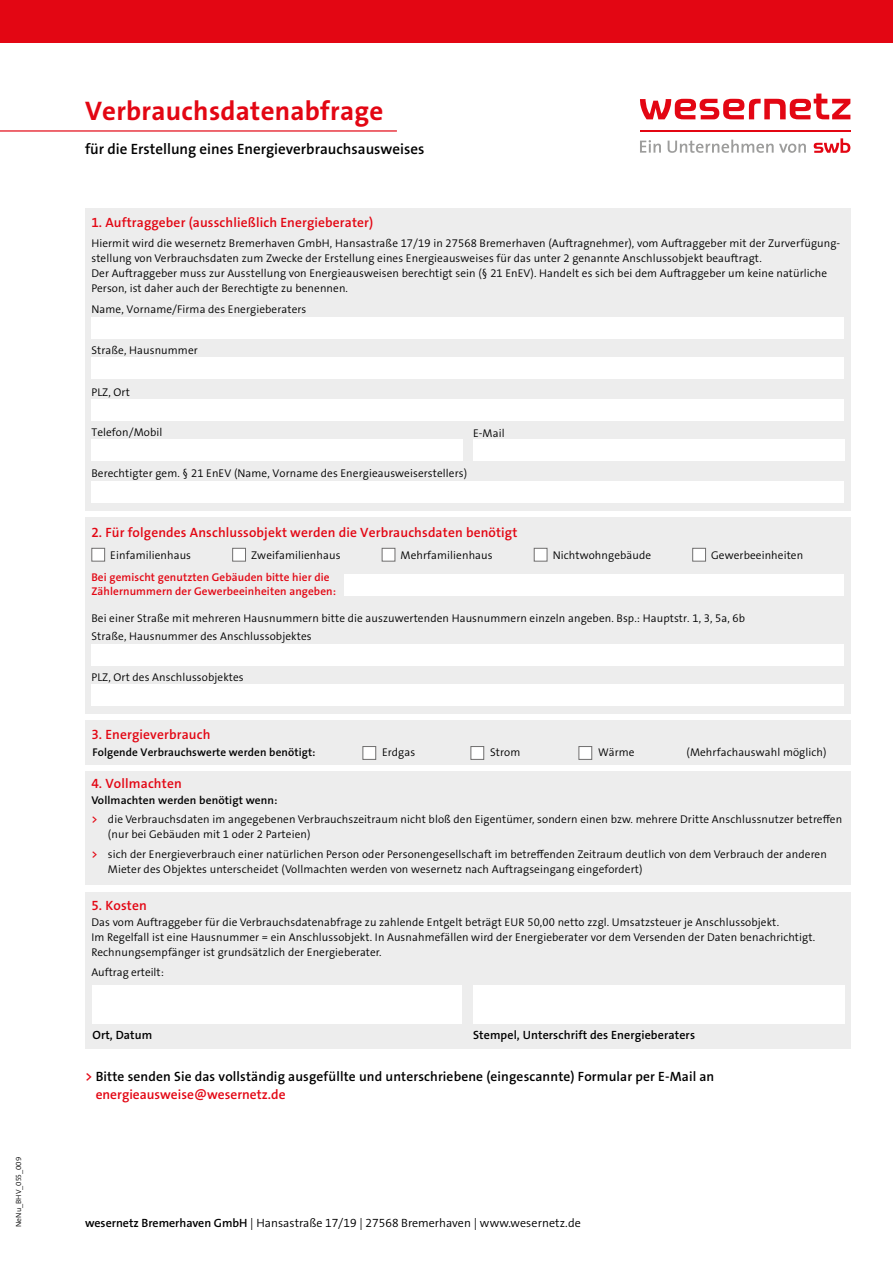
<style>
.page{position:relative;width:893px;height:1263px;background:#fff}
.page>*{position:absolute;margin:0;border:0;box-sizing:border-box;transform-origin:0 0}
.t1{font:700 27px "The Sans B W7";letter-spacing:.01em;color:#e30613}
.t2{font:15px "The Sans LP6 Se Bld";color:#000}
.t3{font:13.5px "The Sans LP6 Se Bld";letter-spacing:.01em;color:#e30613}
.t4{font:13.5px/18.8px "The Sans LP6 Se Bld";letter-spacing:.01em;color:#000}
.t5{font:12px "The Sans LP4 Se Lig";color:#000}
.t6{font:12px "The Sans LP6 Se Bld";letter-spacing:.01em;color:#000}
.t7{font:11.25px/15px "The Sans LP4 Se Lig";letter-spacing:.01em;color:#000}
.t8{font:11.25px/14.2px "The Sans LP6 Se Bld";letter-spacing:.01em;color:#e30613}
.t9{font:11.25px "The Sans LP6 Se Bld";letter-spacing:.01em;color:#000}
.t10{font:7.5px "The Sans LP4 Se Lig";color:#000}
.s1{font-family:"The Sans LP6 Se Bld";color:#e30613}
.s2{color:#e30613}
.s3{font-family:"The Sans LP6 Se Bld"}
</style>
<div class="page">
<div style="left:0;top:0;width:893px;height:43px;background:#e30613"></div>
<hr style="left:640px;top:130px;width:210px;height:1px;background:#e30613">
<svg style="left:640px;top:140px;width:21px;height:13px"></svg>
<svg style="left:668px;top:140px;width:138px;height:13px"></svg>
<svg style="left:814px;top:138px;width:36px;height:15px"></svg>
<svg style="left:640px;top:94px;width:210px;height:25px"></svg>
<hr style="left:0;top:130px;width:397px;height:2px;background:#e30613">
<div style="left:85px;top:208px;width:765px;height:303px;background:#ededed"></div>
<div style="left:473px;top:440px;width:371px;height:21px;background:#fff"></div>
<div style="left:91px;top:439px;width:371px;height:22px;background:#fff"></div>
<div style="left:91px;top:317px;width:753px;height:22px;background:#fff"></div>
<div style="left:91px;top:481px;width:753px;height:21px;background:#fff"></div>
<div style="left:91px;top:399px;width:753px;height:22px;background:#fff"></div>
<div style="left:91px;top:357px;width:753px;height:22px;background:#fff"></div>
<div style="left:85px;top:721px;width:765px;height:44px;background:#ededed"></div>
<div style="left:85px;top:772px;width:765px;height:113px;background:#ededed"></div>
<div style="left:85px;top:892px;width:765px;height:157px;background:#ededed"></div>
<div style="left:362px;top:746px;width:14px;height:14px;background:#fff;border:1px solid #706f6f"></div>
<div style="left:470px;top:746px;width:14px;height:14px;background:#fff;border:1px solid #706f6f"></div>
<div style="left:578px;top:746px;width:14px;height:14px;background:#fff;border:1px solid #706f6f"></div>
<div style="left:92px;top:985px;width:370px;height:39px;background:#fff"></div>
<div style="left:473px;top:985px;width:371px;height:39px;background:#fff"></div>
<div style="left:85px;top:518px;width:765px;height:196px;background:#ededed"></div>
<div style="left:91px;top:548px;width:14px;height:13px;background:#fff;border:1px solid #706f6f"></div>
<div style="left:232px;top:548px;width:14px;height:13px;background:#fff;border:1px solid #706f6f"></div>
<div style="left:382px;top:548px;width:13px;height:13px;background:#fff;border:1px solid #706f6f"></div>
<div style="left:534px;top:548px;width:13px;height:13px;background:#fff;border:1px solid #706f6f"></div>
<div style="left:692px;top:548px;width:14px;height:13px;background:#fff;border:1px solid #706f6f"></div>
<div style="left:91px;top:644px;width:753px;height:22px;background:#fff"></div>
<div style="left:91px;top:684px;width:753px;height:22px;background:#fff"></div>
<div style="left:345px;top:574px;width:499px;height:21px;background:#fff"></div>
<p class="t10" style="left:14px;top:1227px;width:71px;rotate:-90deg">NeNu_BHV_055_009</p>
<h1 class="t1" style="left:85px;top:93px;width:300px">Verbrauchsdatenabfrage</h1>
<h2 class="t2" style="left:85px;top:139px;width:341px">für die Erstellung eines Energieverbrauchsausweises</h2>
<p class="t3" style="left:91px;top:214px;width:283px">1. Auftraggeber (ausschließlich Energieberater)</p>
<p class="t7" style="left:91px;top:236px;width:750px">Hiermit wird die wesernetz Bremerhaven GmbH, Hansastraße 17/19 in 27568 Bremerhaven (Auftragnehmer), vom Auftraggeber mit der Zurverfügung&shy;stellung von Verbrauchsdaten zum Zwecke der Erstellung eines Energieausweises für das unter 2 genannte Anschlussobjekt beauftragt.<br>Der Auftraggeber muss zur Ausstellung von Energieausweisen berechtigt sein (§ 21 EnEV). Handelt es sich bei dem Auftraggeber um keine natürliche Person, ist daher auch der Berechtigte zu benennen.</p>
<p class="t7" style="left:91px;top:302px;width:216px">Name, Vorname/Firma des Energieberaters</p>
<p class="t7" style="left:91px;top:343px;width:108px">Straße, Hausnummer</p>
<p class="t7" style="left:91px;top:385px;width:40px">PLZ, Ort</p>
<p class="t7" style="left:91px;top:425px;width:72px">Telefon/Mobil</p>
<p class="t7" style="left:473px;top:426px;width:33px">E-Mail</p>
<p class="t7" style="left:91px;top:466px;width:377px">Berechtigter gem. § 21 EnEV (Name, Vorname des Energieausweiserstellers)</p>
<p class="t3" style="left:91px;top:524px;width:428px">2. Für folgendes Anschlussobjekt werden die Verbrauchsdaten benötigt</p>
<p class="t7" style="left:110px;top:548px;width:82px">Einfamilienhaus</p>
<p class="t7" style="left:251px;top:548px;width:91px">Zweifamilienhaus</p>
<p class="t7" style="left:401px;top:548px;width:94px">Mehrfamilienhaus</p>
<p class="t7" style="left:553px;top:548px;width:100px">Nichtwohngebäude</p>
<p class="t7" style="left:711px;top:548px;width:94px">Gewerbeeinheiten</p>
<p class="t8" style="left:91px;top:570px;width:246px">Bei gemischt genutzten Gebäuden bitte hier die<br>Zählernummern der Gewerbeeinheiten angeben:</p>
<p class="t7" style="left:91px;top:611px;width:655px">Bei einer Straße mit mehreren Hausnummern bitte die auszuwertenden Hausnummern einzeln angeben. Bsp.: Hauptstr. 1, 3, 5a, 6b</p>
<p class="t7" style="left:91px;top:629px;width:222px">Straße, Hausnummer des Anschlussobjektes</p>
<p class="t7" style="left:91px;top:670px;width:154px">PLZ, Ort des Anschlussobjektes</p>
<p class="t3" style="left:91px;top:726px;width:121px">3. Energieverbrauch</p>
<p class="t3" style="left:91px;top:775px;width:92px">4. Vollmachten</p>
<p class="t9" style="left:92px;top:745px;width:225px">Folgende Verbrauchswerte werden benötigt:</p>
<p class="t7" style="left:382px;top:745px;width:35px">Erdgas</p>
<p class="t7" style="left:490px;top:745px;width:32px">Strom</p>
<p class="t7" style="left:598px;top:745px;width:38px">Wärme</p>
<p class="t7" style="left:686px;top:745px;width:141px">(Mehrfachauswahl möglich)</p>
<p class="t9" style="left:91px;top:793px;width:188px">Vollmachten werden benötigt wenn:</p>
<p class="t7" style="left:108px;top:812px;width:736px;text-indent:-17px"><span class="s1">&gt;</span> die Verbrauchsdaten im angegebenen Verbrauchszeitraum nicht bloß den Eigentümer, sondern einen bzw. mehrere Dritte Anschlussnutzer betreffen (nur bei Gebäuden mit 1 oder 2 Parteien)</p>
<p class="t7" style="left:108px;top:846px;width:720px;text-indent:-17px"><span class="s1">&gt;</span> sich der Energieverbrauch einer natürlichen Person oder Personengesellschaft im betreffenden Zeitraum deutlich von dem Verbrauch der anderen<br>Mieter des Objektes unterscheidet (Vollmachten werden von wesernetz nach Auftragseingang eingefordert)</p>
<p class="t3" style="left:91px;top:897px;width:57px">5. Kosten</p>
<p class="t7" style="left:91px;top:914px;width:725px">Das vom Auftraggeber für die Verbrauchsdatenabfrage zu zahlende Entgelt beträgt EUR 50,00 netto zzgl. Umsatzsteuer je Anschlussobjekt.<br>Im Regelfall ist eine Hausnummer = ein Anschlussobjekt. In Ausnahmefällen wird der Energieberater vor dem Versenden der Daten benachrichtigt.<br>Rechnungsempfänger ist grundsätzlich der Energieberater.</p>
<p class="t7" style="left:91px;top:965px;width:74px">Auftrag erteilt:</p>
<p class="t6" style="left:92px;top:1028px;width:61px">Ort, Datum</p>
<p class="t6" style="left:473px;top:1028px;width:224px">Stempel, Unterschrift des Energieberaters</p>
<p class="t4" style="left:96px;top:1067px;width:620px;text-indent:-11px"><span class="s2">&gt;</span> Bitte senden Sie das vollständig ausgefüllte und unterschriebene (eingescannte) Formular per E-Mail an <span class="s2">energieausweise@wesernetz.de</span></p>
<p class="t5" style="left:85px;top:1215px;width:497px"><span class="s3">wesernetz Bremerhaven GmbH</span> | Hansastraße 17/19 | 27568 Bremerhaven | www.wesernetz.de</p>
</div>
